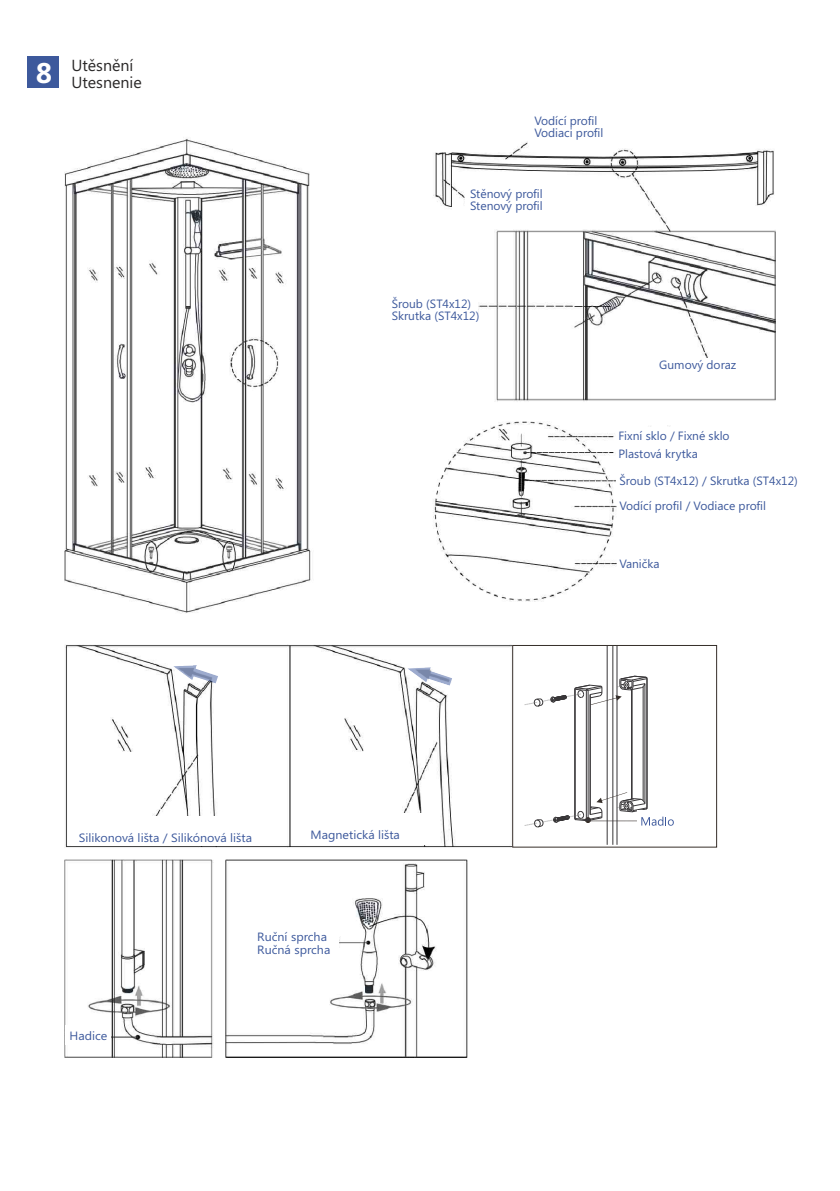
<style>
.page{position:relative;width:840px;height:1191px;background:#fff}
.page>*{position:absolute;margin:0;border:0;box-sizing:border-box;transform-origin:0 0}
.t1{font:700 28.4px "Segoe UI";color:#fff}
.t2{font:16px/17px "Segoe UI";color:#2b2929}
.t3{font:12px/12.8px "Segoe UI";color:#3d599c}
.t4{font:12px/12.8px "Segoe UI";color:#3d599c;scale:1.04 1}
</style>
<div class="page">
<img style="left:64px;top:138px;width:711px;height:919px">
<div style="left:366px;top:292px;width:111px;height:31px;background:#fff"></div>
<div style="left:615px;top:427px;width:111px;height:58px;background:#fff"></div>
<div style="left:616px;top:553px;width:70px;height:22px;background:#fff"></div>
<div style="left:616px;top:495px;width:70px;height:23px;background:#fff"></div>
<img style="left:173px;top:665px;width:45px;height:18px">
<img style="left:407px;top:667px;width:45px;height:18px">
<div style="left:71px;top:816px;width:188px;height:29px;background:#fff"></div>
<div style="left:306px;top:813px;width:120px;height:32px;background:#fff"></div>
<div style="left:66px;top:1025px;width:45px;height:20px;background:#fff"></div>
<div style="left:228px;top:933px;width:110px;height:20px;background:#fff"></div>
<div style="left:528px;top:121px;width:54px;height:24px;background:#fff"></div>
<div style="left:465px;top:192px;width:111px;height:24px;background:#fff"></div>
<div style="left:648px;top:358px;width:117px;height:24px;background:#fff"></div>
<div style="left:28px;top:57px;width:31px;height:31px;background:#3d599c"></div>
<div style="left:512px;top:642px;width:219px;height:215px;background:#fff"></div>
<div style="left:512px;top:645px;width:204px;height:202px;border:1px solid #362e29"></div>
<hr style="left:574px;top:689px;width:1px;height:129px;background:#383638">
<hr style="left:585px;top:690px;width:1px;height:129px;background:#383638">
<hr style="left:587px;top:690px;width:1px;height:129px;background:#383638">
<hr style="left:589px;top:696px;width:1px;height:117px;background:#383638">
<hr style="left:630px;top:689px;width:1px;height:110px;background:#383638">
<hr style="left:631px;top:689px;width:1px;height:110px;background:#383638">
<hr style="left:642px;top:686px;width:1px;height:114px;background:#383638">
<hr style="left:644px;top:683px;width:1px;height:120px;background:#383638">
<hr style="left:646px;top:678px;width:1px;height:129px;background:#383638">
<hr style="left:606px;top:645px;width:1px;height:199px;background:#383638">
<hr style="left:612px;top:645px;width:1px;height:199px;background:#383638">
<hr style="left:616px;top:645px;width:1px;height:199px;background:#383638">
<svg style="left:524px;top:675px;width:123px;height:31px"></svg>
<svg style="left:524px;top:792px;width:150px;height:35px"></svg>
<h1 class="t1" style="left:36px;top:62px;width:18px">8</h1>
<h2 class="t2" style="left:71px;top:58px;width:72px">Utěsnění<br>Utesnenie</h2>
<p class="t3" style="left:534px;top:115px;width:70px">Vodící profil<br>Vodiaci profil</p>
<p class="t3" style="left:470px;top:188px;width:74px">Stěnový profil<br>Stenový profil</p>
<p class="t3" style="left:391px;top:298px;width:89px">Šroub (ST4x12)<br>Skrutka (ST4x12)</p>
<p class="t3" style="left:659px;top:360px;width:79px">Gumový doraz</p>
<p class="t3" style="left:618px;top:428px;width:113px;line-height:17.6px">Fixní sklo / Fixné sklo<br>Plastová krytka</p>
<p class="t3" style="left:619px;top:476px;width:180px">Šroub (ST4x12) / Skrutka (ST4x12)</p>
<p class="t3" style="left:619px;top:501px;width:148px">Vodící profil / Vodiace profil</p>
<p class="t3" style="left:619px;top:558px;width:42px">Vanička</p>
<p class="t4" style="left:79px;top:832px;width:168px">Silikonová lišta / Silikónová lišta</p>
<p class="t4" style="left:310px;top:829px;width:87px">Magnetická lišta</p>
<p class="t4" style="left:70px;top:1030px;width:38px">Hadice</p>
<p class="t4" style="left:257px;top:931px;width:72px">Ruční sprcha<br>Ručná sprcha</p>
</div>
